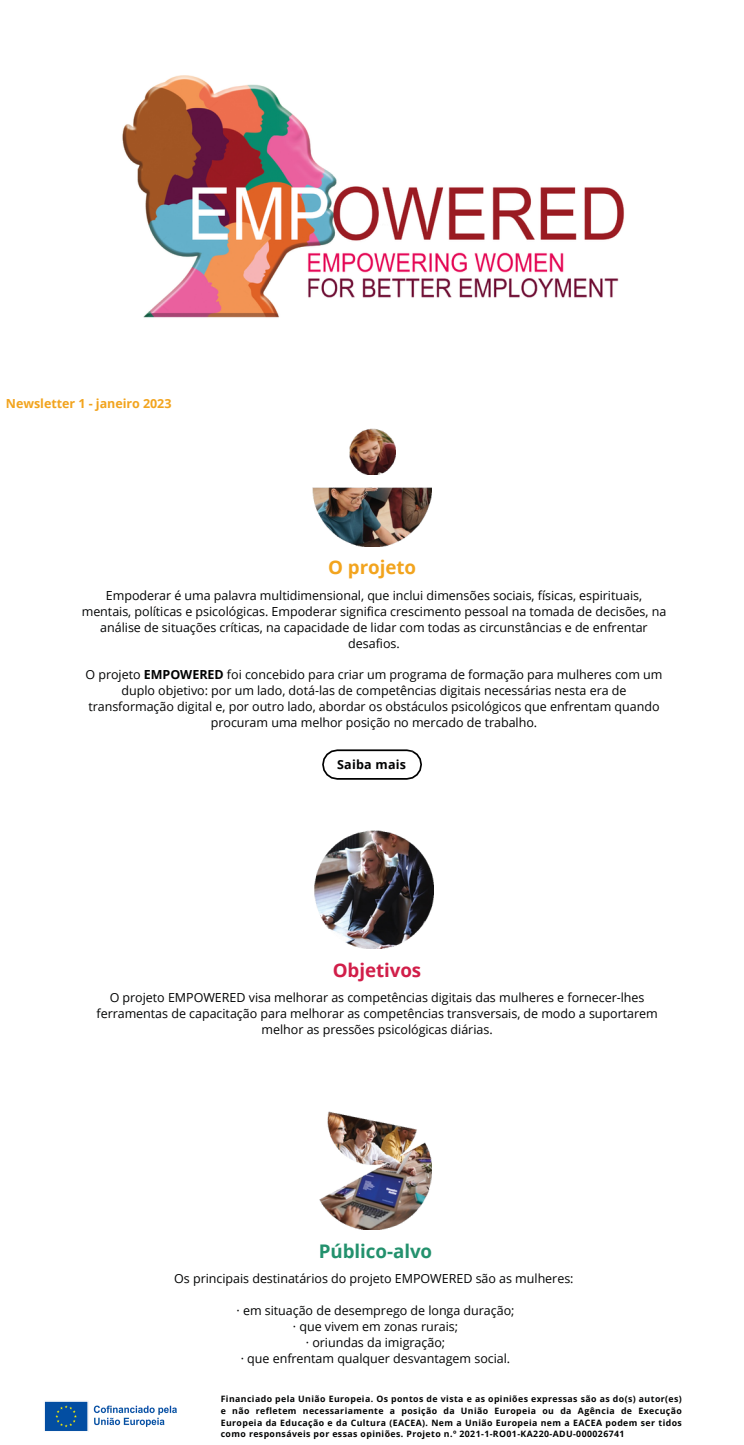
<style>
.page{position:relative;width:744px;height:1445px;background:#fff}
.page>*{position:absolute;margin:0;border:0;box-sizing:border-box;transform-origin:0 0}
.t1{font:700 18.75px "Open Sans";letter-spacing:-.005em;color:#23916d}
.t2{font:700 18.75px "Open Sans";letter-spacing:-.005em;color:#d11e49}
.t3{font:700 18.75px "Open Sans";letter-spacing:-.005em;color:#f2a41e}
.t4{font:12.5px/16px "Open Sans";letter-spacing:-.005em;color:#020303;text-align:center}
.t5{font:700 12.5px "Open Sans";letter-spacing:-.005em;color:#f2a41e}
.t6{font:700 12.5px "Open Sans";letter-spacing:.02em;color:#020303}
.t7{font:700 8.75px/11.6px "Open Sans";letter-spacing:.045em;color:#020303;text-align:justify}
.s1{font-weight:700}
</style>
<div class="page">
<img style="left:349px;top:428px;width:46px;height:46px">
<img style="left:313px;top:488px;width:118px;height:58px">
<img style="left:122px;top:75px;width:502px;height:243px">
<svg style="left:322px;top:749px;width:100px;height:31px"></svg>
<img style="left:315px;top:830px;width:118px;height:118px">
<img style="left:319px;top:1111px;width:112px;height:118px">
<img style="left:44px;top:1401px;width:133px;height:30px">
<p class="t5" style="left:6px;top:395px;width:167px">Newsletter 1 - janeiro 2023</p>
<p class="t3" style="left:328px;top:554px;width:89px">O projeto</p>
<p class="t4" style="left:82px;top:587px;width:586px">Empoderar é uma palavra multidimensional, que inclui dimensões sociais, físicas, espirituais, mentais, políticas e psicológicas. Empoderar significa crescimento pessoal na tomada de decisões, na análise de situações críticas, na capacidade de lidar com todas as circunstâncias e de enfrentar desafios.</p>
<p class="t4" style="left:85px;top:666px;width:578px">O projeto <span class="s1">EMPOWERED</span> foi concebido para criar um programa de formação para mulheres com um duplo objetivo: por um lado, dotá-las de competências digitais necessárias nesta era de transformação digital e, por outro lado, abordar os obstáculos psicológicos que enfrentam quando procuram uma melhor posição no mercado de trabalho.</p>
<p class="t6" style="left:337px;top:756px;width:70px">Saiba mais</p>
<p class="t2" style="left:332px;top:957px;width:90px">Objetivos</p>
<p class="t4" style="left:96px;top:989px;width:562px">O projeto EMPOWERED visa melhorar as competências digitais das mulheres e fornecer-lhes ferramentas de capacitação para melhorar as competências transversais, de modo a suportarem melhor as pressões psicológicas diárias.</p>
<p class="t1" style="left:319px;top:1238px;width:115px">Público-alvo</p>
<p class="t4" style="left:174px;top:1270px;width:401px">Os principais destinatários do projeto EMPOWERED são as mulheres:</p>
<p class="t4" style="left:236px;top:1302px;width:279px">· em situação de desemprego de longa duração;</p>
<p class="t4" style="left:293px;top:1318px;width:167px">· que vivem em zonas rurais;</p>
<p class="t4" style="left:306px;top:1334px;width:141px">· oriundas da imigração;</p>
<p class="t4" style="left:241px;top:1350px;width:271px">· que enfrentam qualquer desvantagem social.</p>
<p class="t7" style="left:221px;top:1393px;width:462px">Financiado pela União Europeia. Os pontos de vista e as opiniões expressas são as do(s) autor(es) e não refletem necessariamente a posição da União Europeia ou da Agência de Execução Europeia da Educação e da Cultura (EACEA). Nem a União Europeia nem a EACEA podem ser tidos como responsáveis por essas opiniões. Projeto n.º 2021-1-RO01-KA220-ADU-000026741</p>
</div>
